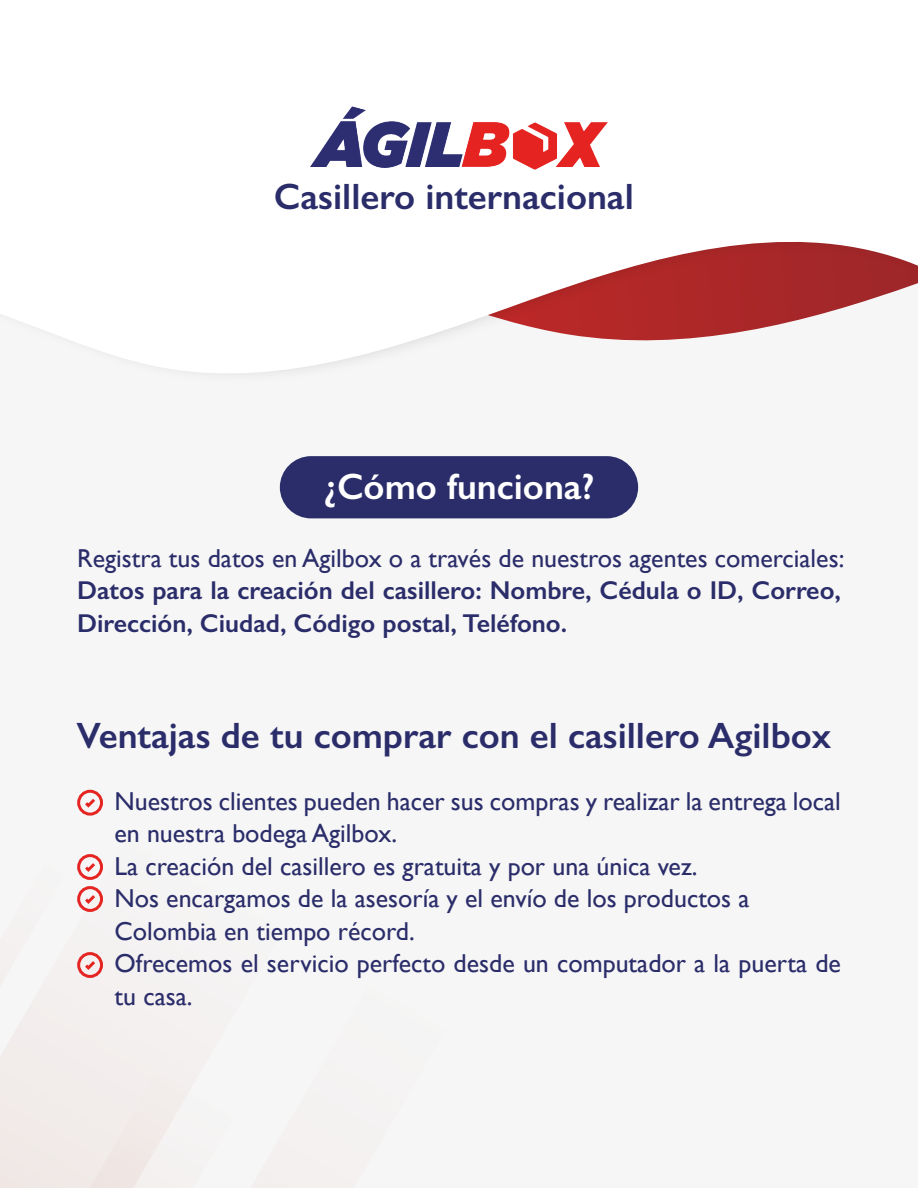
<style>
.page{position:relative;width:918px;height:1188px;background:#f6f6f6}
.page>*{position:absolute;margin:0;border:0;box-sizing:border-box;transform-origin:0 0}
.t1{font:600 36.75px "Gill Sans";color:#2b2d6a}
.t2{font:600 36.75px "Gill Sans";color:#fff}
.t3{font:25.95px/32.5px "Gill Sans";color:#2b2d6a}
.t4{font:600 25.95px/32.5px "Gill Sans";color:#2b2d6a}
</style>
<div class="page">
<svg style="left:246px;top:106px;width:672px;height:268px;fill:#fff"></svg>
<img style="left:310px;top:107px;width:298px;height:62px">
<div style="left:77px;top:790px;width:26px;height:26px;border:3px solid #fff;border-radius:50%"></div>
<svg style="left:82px;top:796px;width:16px;height:14px"></svg>
<div style="left:77px;top:854px;width:26px;height:26px;border:3px solid #fff;border-radius:50%"></div>
<svg style="left:0;top:860px;width:183px;height:328px"></svg>
<div style="left:280px;top:456px;width:358px;height:62px;background:#2b2d6a;border-radius:31px"></div>
<h1 class="t1" style="left:274px;top:175px;width:361px">Casillero internacional</h1>
<h1 class="t2" style="left:324px;top:464px;width:272px">¿Cómo funciona?</h1>
<p class="t3" style="left:77px;top:541px;width:769px">Registra tus datos en Agilbox o a través de nuestros agentes comerciales:</p>
<p class="t4" style="left:77px;top:574px;width:765px">Datos para la creación del casillero: Nombre, Cédula o ID, Correo,<br>Dirección, Ciudad, Código postal, Teléfono.</p>
<h1 class="t1" style="left:76px;top:713px;width:757px">Ventajas de tu comprar con el casillero Agilbox</h1>
<p class="t3" style="left:115px;top:784px;width:728px">Nuestros clientes pueden hacer sus compras y realizar la entrega local en nuestra bodega Agilbox.<br>La creación del casillero es gratuita y por una única vez.<br>Nos encargamos de la asesoría y el envío de los productos a Colombia en tiempo récord.<br>Ofrecemos el servicio perfecto desde un computador a la puerta de tu casa.</p>
</div>
